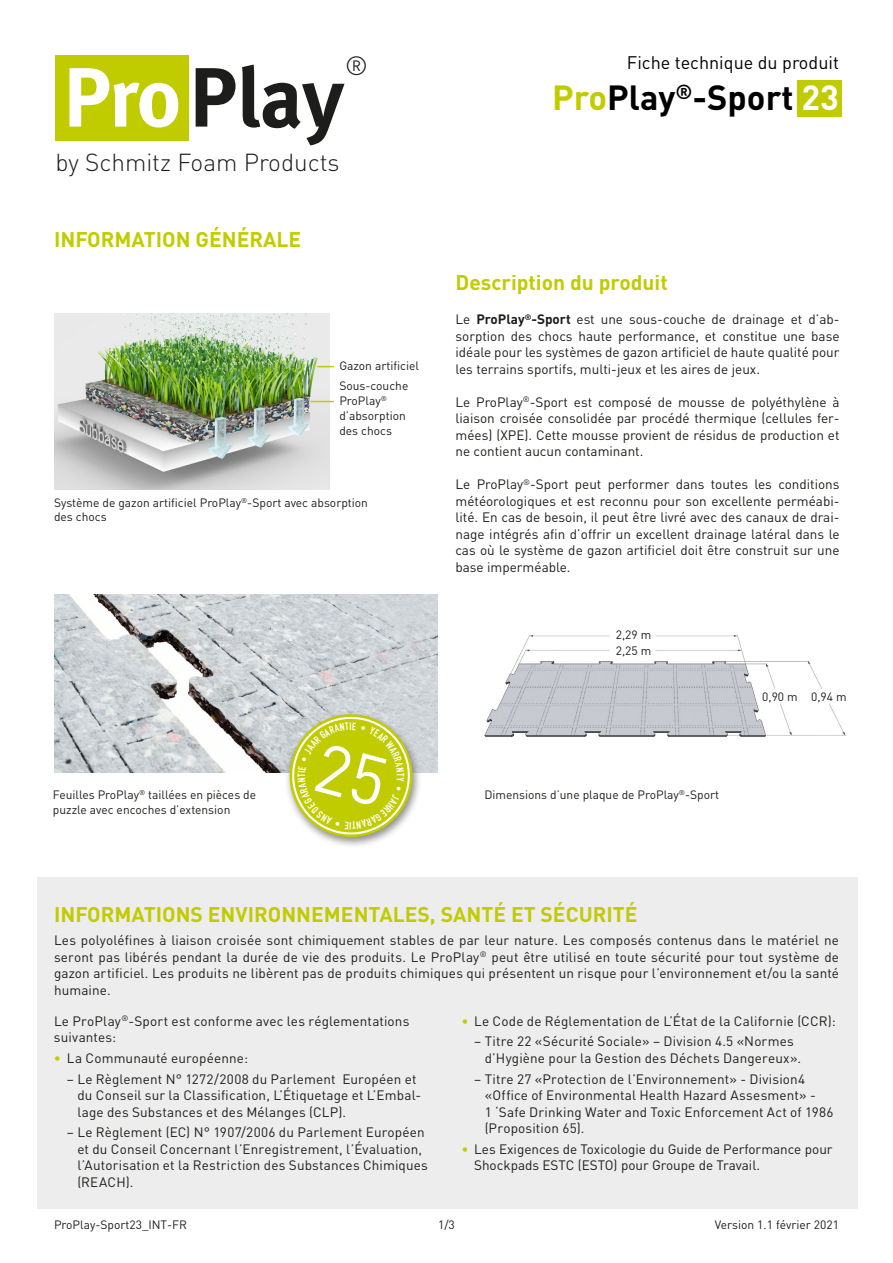
<style>
.page{position:relative;width:893px;height:1263px;background:#fff}
.page>*{position:absolute;margin:0;border:0;box-sizing:border-box;transform-origin:0 0}
.t1{font:700 34.5px "DIN";color:#000}
.t2{font:300 26.1px "DIN Pro";color:#1d1d1b}
.t3{font:300 24.3px "DIN Pro";color:#1d1d1b}
.t4{font:700 21px "DIN";color:#c1cc00}
.t5{font:18px "DIN";color:#000}
.t6{font:13.5px/16.5px "DIN";letter-spacing:.01em;color:#1d1d1b}
.t7{font:12px/15px "DIN";color:#1d1d1b}
.t8{font:700 10.5px "DIN Condensed";color:#fff}
.s1{color:#c1cc00}
.s2{color:#fff}
.s3{font-weight:700}
</style>
<div class="page">
<div style="left:55px;top:55px;width:134px;height:86px;background:#c1cc00"></div>
<svg style="left:69px;top:68px;width:109px;height:60px"></svg>
<svg style="left:196px;top:68px;width:40px;height:59px"></svg>
<svg style="left:242px;top:65px;width:102px;height:80px"></svg>
<img style="left:54px;top:594px;width:383px;height:178px">
<div style="left:284px;top:710px;width:138px;height:139px;background:#1d1d1b;opacity:.5"></div>
<img style="left:484px;top:635px;width:363px;height:102px">
<div style="left:798px;top:80px;width:44px;height:37px;background:#c1cc00"></div>
<img style="left:54px;top:314px;width:276px;height:175px">
<svg style="left:317px;top:366px;width:17px;height:1px"></svg>
<svg style="left:310px;top:401px;width:24px;height:1px"></svg>
<div style="left:37px;top:877px;width:820px;height:332px;background:#ededed"></div>
<svg style="left:283px;top:708px;width:136px;height:136px"></svg>
<h2 class="t2" style="left:345px;top:48px;width:25px">®</h2>
<h3 class="t3" style="left:55px;top:146px;width:286px">by Schmitz Foam Products</h3>
<h3 class="t4" style="left:54px;top:226px;width:249px">INFORMATION GÉNÉRALE</h3>
<p class="t7" style="left:339px;top:356px;width:81px;line-height:19.6px">Gazon artificiel<br>Sous-couche</p>
<p class="t7" style="left:339px;top:393px;width:68px">ProPlay<sup>® </sup>d’absorption des chocs</p>
<p class="t7" style="left:54px;top:496px;width:316px;line-height:13.5px">Système de gazon artificiel ProPlay<sup>®</sup>-Sport avec absorption des chocs</p>
<p class="t7" style="left:53px;top:787px;width:205px">Feuilles ProPlay<sup>®</sup> taillées en pièces de puzzle avec encoches d’extension</p>
<p class="t8" style="left:294px;top:777px;width:5px;rotate:-90deg">T</p>
<p class="t8" style="left:349px;top:719px;width:4px">I</p>
<p class="t8" style="left:408px;top:773px;width:5px;rotate:90deg">T</p>
<h3 class="t5" style="left:627px;top:51px;width:214px">Fiche technique du produit</h3>
<h1 class="t1" style="left:552px;top:75px;width:288px"><span class="s1">Pro</span>Play<sup>®</sup>-Sport <span class="s2">23</span></h1>
<h3 class="t4" style="left:455px;top:268px;width:214px">Description du produit</h3>
<p class="t6" style="left:455px;top:311px;width:386px;text-align:justify">Le <span class="s3">ProPlay</span><sup>®</sup><span class="s3">-Sport</span> est une sous-couche de drainage et d’ab&shy;sorption des chocs haute performance, et constitue une base idéale pour les systèmes de gazon artificiel de haute qualité pour les terrains sportifs, multi-jeux et les aires de jeux.</p>
<p class="t6" style="left:455px;top:393px;width:386px;text-align:justify">Le ProPlay<sup>®</sup>-Sport est composé de mousse de polyéthylène à liaison croisée consolidée par procédé thermique (cellules fer&shy;mées) (XPE). Cette mousse provient de résidus de production et ne contient aucun contaminant.</p>
<p class="t6" style="left:455px;top:476px;width:386px;text-align:justify">Le ProPlay<sup>®</sup>-Sport peut performer dans toutes les conditions météorologiques et est reconnu pour son excellente perméabi&shy;lité. En cas de besoin, il peut être livré avec des canaux de drai&shy;nage intégrés afin d’offrir un excellent drainage latéral dans le cas où le système de gazon artificiel doit être construit sur une base imperméable.</p>
<p class="t7" style="left:616px;top:626px;width:37px;line-height:15.9px">2,29 m<br>2,25 m</p>
<p class="t7" style="left:484px;top:787px;width:236px">Dimensions d’une plaque de ProPlay<sup>®</sup>-Sport</p>
<p class="t7" style="left:762px;top:688px;width:86px">0,90 m 0,94 m</p>
<h3 class="t4" style="left:54px;top:901px;width:585px">INFORMATIONS ENVIRONNEMENTALES, SANTÉ ET SÉCURITÉ</h3>
<p class="t6" style="left:54px;top:932px;width:787px;text-align:justify">Les polyoléfines à liaison croisée sont chimiquement stables de par leur nature. Les composés contenus dans le matériel ne seront pas libérés pendant la durée de vie des produits. Le ProPlay<sup>®</sup> peut être utilisé en toute sécurité pour tout système de gazon artificiel. Les produits ne libèrent pas de produits chimiques qui présentent un risque pour l’environnement et/ou la santé humaine.</p>
<p class="t6" style="left:54px;top:1012px;width:357px">Le ProPlay<sup>®</sup>-Sport est conforme avec les réglementations suivantes:</p>
<p class="t6" style="left:54px;top:1049px;width:196px"><span class="s1">•</span> La Communauté européenne:</p>
<p class="t6" style="left:77px;top:1070px;width:345px;text-indent:-11px">– Le Règlement N° 1272/2008 du Parlement Européen et du Conseil sur la Classification, L’Étiquetage et L’Embal&shy;lage des Substances et des Mélanges (CLP).</p>
<p class="t6" style="left:77px;top:1124px;width:352px;text-indent:-11px">– Le Règlement (EC) N° 1907/2006 du Parlement Européen et du Conseil Concernant l’Enregistrement, l’Évaluation, l’Autorisation et la Restriction des Substances Chimiques (REACH).</p>
<p class="t6" style="left:461px;top:1012px;width:376px"><span class="s1">•</span> Le Code de Réglementation de L’État de la Californie (CCR):</p>
<p class="t6" style="left:485px;top:1033px;width:318px;text-indent:-11px">– Titre 22 «Sécurité Sociale» – Division 4.5 «Normes d’Hygiène pour la Gestion des Déchets Dangereux».</p>
<p class="t6" style="left:485px;top:1070px;width:350px;text-indent:-11px">– Titre 27 «Protection de l’Environnement» - Division4 «Office of Environmental Health Hazard Assesment» -<br>1 ‘Safe Drinking Water and Toxic Enforcement Act of 1986 (Proposition 65).</p>
<p class="t6" style="left:474px;top:1140px;width:360px;text-indent:-13px"><span class="s1">•</span> Les Exigences de Toxicologie du Guide de Performance pour<br>Shockpads ESTC (ESTO) pour Groupe de Travail.</p>
<p class="t7" style="left:54px;top:1217px;width:135px">ProPlay-Sport23_INT-FR</p>
<p class="t7" style="left:438px;top:1217px;width:18px">1/3</p>
<p class="t7" style="left:715px;top:1217px;width:126px">Version 1.1 février 2021</p>
</div>
